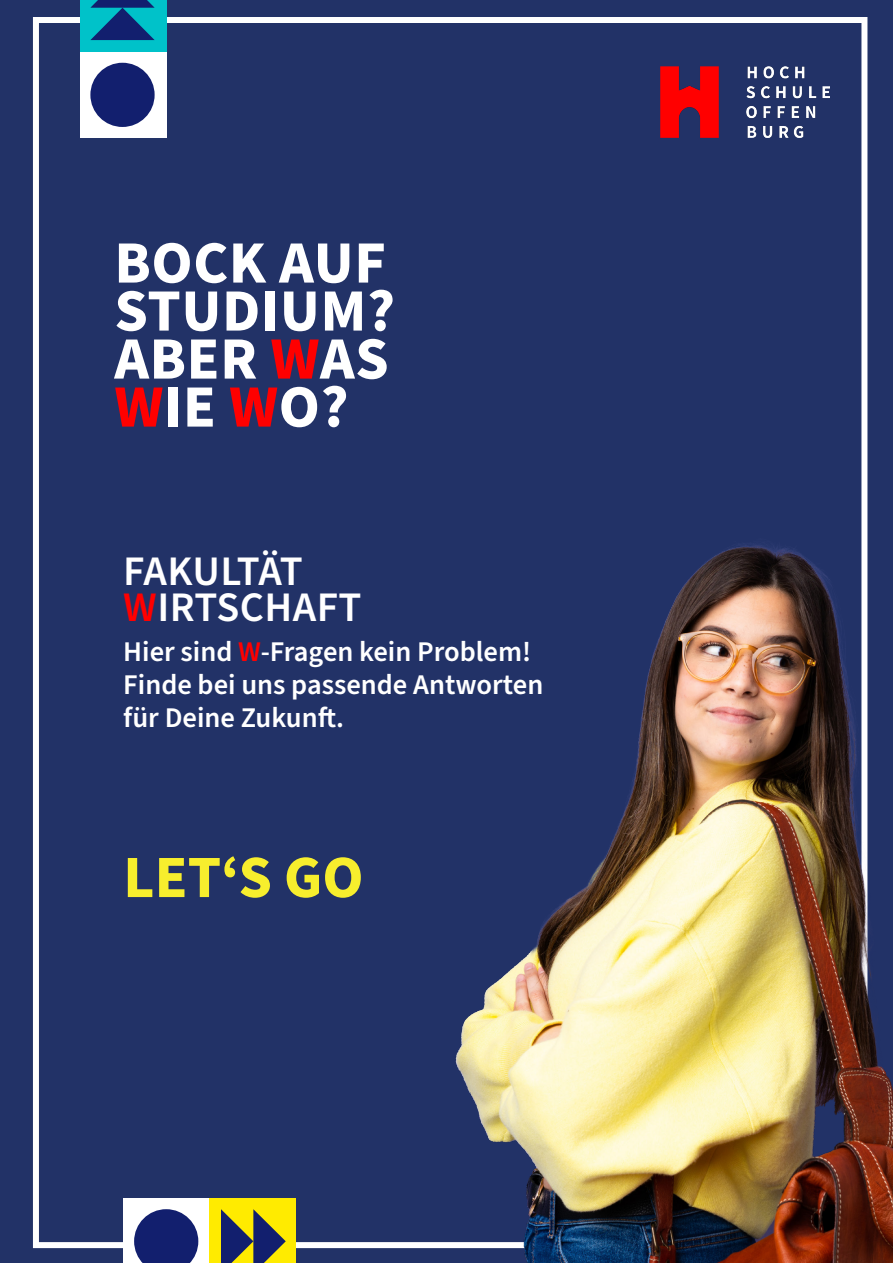
<style>
.page{position:relative;width:893px;height:1263px;background:#223267}
.page>*{position:absolute;margin:0;border:0;box-sizing:border-box;transform-origin:0 0}
.t1{font:700 60px "Source Sans Pro";letter-spacing:.01em;color:#fff}
.t2{font:700 60px "Source Sans Pro";color:#f7ee2d}
.t3{font:600 42px "Source Sans Pro";letter-spacing:.01em;color:#fff}
.t4{font:600 42px "Source Sans Pro";letter-spacing:-.03em;color:#fff}
.t5{font:600 28.5px "Source Sans Pro";color:#fff}
.s1{color:#f00}
</style>
<div class="page">
<img style="left:114px;top:503px;width:779px;height:760px">
<div style="left:123px;top:1199px;width:87px;height:64px;background:#fff"></div>
<svg style="left:134px;top:1209px;width:64px;height:54px;background:#384385"></svg>
<div style="left:210px;top:1199px;width:86px;height:64px;background:#ffeb00"></div>
<svg style="left:221px;top:1209px;width:65px;height:54px"></svg>
<div style="left:80px;top:51px;width:86px;height:87px;background:#fff"></div>
<div style="left:90px;top:63px;width:65px;height:64px;background:#121f6e;border-radius:50%"></div>
<div style="left:80px;top:0;width:86px;height:51px;background:#00c2c9"></div>
<svg style="left:90px;top:0;width:65px;height:40px"></svg>
<img style="left:660px;top:67px;width:169px;height:71px">
<p class="t1" style="left:114px;top:222px;width:273px">BOCK AUF</p>
<p class="t1" style="left:114px;top:270px;width:282px">STUDIUM?</p>
<p class="t1" style="left:114px;top:318px;width:276px">ABER <span class="s1">W</span>AS</p>
<p class="t1" style="left:114px;top:366px;width:236px"><span class="s1">W</span>IE <span class="s1">W</span>O?</p>
<p class="t4" style="left:123px;top:542px;width:181px">FAKULTÄT</p>
<p class="t3" style="left:123px;top:578px;width:240px"><span class="s1">W</span>IRTSCHAFT</p>
<p class="t5" style="left:123px;top:632px;width:409px">Hier sind <span class="s1">W</span>-Fragen kein Problem!</p>
<p class="t5" style="left:123px;top:665px;width:421px">Finde bei uns passende Antworten</p>
<p class="t5" style="left:123px;top:698px;width:222px">für Deine Zukunft.</p>
<p class="t2" style="left:123px;top:836px;width:242px">LET‘S GO</p>
</div>
